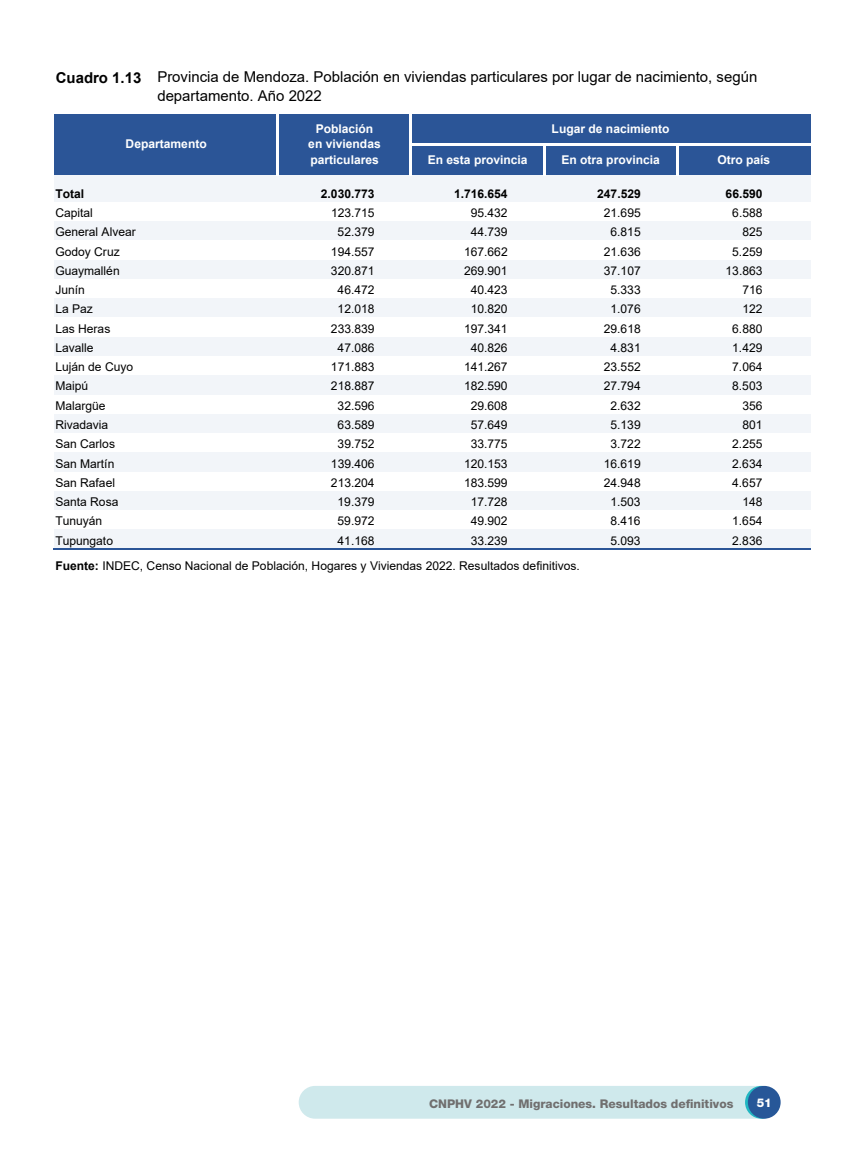
<style>
.page{position:relative;width:851px;height:1149px;background:#fff}
.page>*{position:absolute;margin:0;border:0;box-sizing:border-box;transform-origin:0 0}
.t1{font:15px/18.6px "Arial";color:#000}
.t2{font:700 15px "Arial";color:#000}
.t3{font:12px/19.2px "Arial";color:#000}
.t4{font:700 12px/15.9px "Arial";color:#fff;text-align:center}
.t5{font:800 12px "Helvetica Neue LT Std";color:#706f6f}
.t6{font:700 12px "Arial";color:#000}
.t7{font:800 12px "Helvetica Neue LT Std";color:#fff}
.s1{font-weight:700}
</style>
<div class="page">
<div style="left:298px;top:1085px;width:478px;height:33px;background:#cfe9ec;border-radius:16px"></div>
<svg style="left:745px;top:1085px;width:32px;height:33px"></svg>
<div style="left:747px;top:1085px;width:33px;height:33px;background:#275798;border-radius:50%"></div>
<div style="left:54px;top:114px;width:756px;height:61px;background:#2b5597"></div>
<div style="left:54px;top:175px;width:756px;height:27px;background:#f2f5f9"></div>
<div style="left:54px;top:221px;width:756px;height:20px;background:#f2f5f9"></div>
<div style="left:54px;top:240px;width:756px;height:20px;background:#fff"></div>
<div style="left:54px;top:260px;width:756px;height:19px;background:#f2f5f9"></div>
<div style="left:54px;top:298px;width:756px;height:20px;background:#f2f5f9"></div>
<div style="left:54px;top:317px;width:756px;height:20px;background:#fff"></div>
<div style="left:54px;top:337px;width:756px;height:19px;background:#f2f5f9"></div>
<div style="left:54px;top:375px;width:756px;height:20px;background:#f2f5f9"></div>
<div style="left:54px;top:394px;width:756px;height:20px;background:#fff"></div>
<div style="left:54px;top:414px;width:756px;height:19px;background:#f2f5f9"></div>
<div style="left:54px;top:452px;width:756px;height:20px;background:#f2f5f9"></div>
<div style="left:54px;top:491px;width:756px;height:19px;background:#f2f5f9"></div>
<div style="left:54px;top:529px;width:756px;height:20px;background:#f2f5f9"></div>
<hr style="left:276px;top:114px;width:3px;height:61px;background:#fff">
<hr style="left:409px;top:114px;width:3px;height:61px;background:#fff">
<hr style="left:542px;top:146px;width:3px;height:29px;background:#fff">
<hr style="left:675px;top:146px;width:3px;height:29px;background:#fff">
<hr style="left:412px;top:143px;width:398px;height:3px;background:#fff">
<hr style="left:53px;top:548px;width:757px;height:1px;background:#2b5597">
<p class="t1" style="left:157px;top:68px;width:601px">Provincia de Mendoza. Población en viviendas particulares por lugar de nacimiento, según departamento. Año 2022</p>
<p class="t4" style="left:126px;top:136px;width:83px">Departamento</p>
<p class="t2" style="left:56px;top:67px;width:87px">Cuadro 1.13</p>
<p class="t4" style="left:308px;top:120px;width:74px">Población en viviendas particulares</p>
<p class="t4" style="left:551px;top:121px;width:119px">Lugar de nacimiento</p>
<p class="t4" style="left:427px;top:152px;width:101px">En esta provincia</p>
<p class="t4" style="left:561px;top:152px;width:100px">En otra provincia</p>
<p class="t4" style="left:717px;top:152px;width:54px">Otro país</p>
<p class="t6" style="left:321px;top:185px;width:55px">2.030.773</p>
<p class="t6" style="left:454px;top:185px;width:55px">1.716.654</p>
<p class="t6" style="left:597px;top:185px;width:45px">247.529</p>
<p class="t6" style="left:725px;top:185px;width:38px">66.590</p>
<p class="t3" style="left:331px;top:203px;width:45px">123.715</p>
<p class="t3" style="left:470px;top:203px;width:38px">95.432</p>
<p class="t3" style="left:603px;top:203px;width:38px">21.695</p>
<p class="t3" style="left:732px;top:203px;width:32px">6.588</p>
<p class="t3" style="left:337px;top:222px;width:38px">52.379</p>
<p class="t3" style="left:470px;top:222px;width:38px">44.739</p>
<p class="t3" style="left:610px;top:222px;width:32px">6.815</p>
<p class="t3" style="left:742px;top:222px;width:22px">825</p>
<p class="t3" style="left:331px;top:241px;width:45px">194.557</p>
<p class="t3" style="left:464px;top:241px;width:45px">167.662</p>
<p class="t3" style="left:603px;top:241px;width:38px">21.636</p>
<p class="t3" style="left:732px;top:241px;width:32px">5.259</p>
<p class="t3" style="left:331px;top:261px;width:45px">320.871</p>
<p class="t3" style="left:464px;top:261px;width:45px">269.901</p>
<p class="t3" style="left:603px;top:261px;width:38px">37.107</p>
<p class="t3" style="left:725px;top:261px;width:38px">13.863</p>
<p class="t3" style="left:337px;top:280px;width:38px">46.472</p>
<p class="t3" style="left:470px;top:280px;width:38px">40.423</p>
<p class="t3" style="left:610px;top:280px;width:32px">5.333</p>
<p class="t3" style="left:742px;top:280px;width:22px">716</p>
<p class="t3" style="left:337px;top:299px;width:38px">12.018</p>
<p class="t3" style="left:470px;top:299px;width:38px">10.820</p>
<p class="t3" style="left:610px;top:299px;width:32px">1.076</p>
<p class="t3" style="left:742px;top:299px;width:22px">122</p>
<p class="t3" style="left:331px;top:318px;width:45px">233.839</p>
<p class="t3" style="left:464px;top:318px;width:45px">197.341</p>
<p class="t3" style="left:603px;top:318px;width:38px">29.618</p>
<p class="t3" style="left:732px;top:318px;width:32px">6.880</p>
<p class="t3" style="left:337px;top:338px;width:38px">47.086</p>
<p class="t3" style="left:470px;top:338px;width:38px">40.826</p>
<p class="t3" style="left:610px;top:338px;width:32px">4.831</p>
<p class="t3" style="left:732px;top:338px;width:32px">1.429</p>
<p class="t3" style="left:331px;top:357px;width:45px">171.883</p>
<p class="t3" style="left:464px;top:357px;width:45px">141.267</p>
<p class="t3" style="left:603px;top:357px;width:38px">23.552</p>
<p class="t3" style="left:732px;top:357px;width:32px">7.064</p>
<p class="t3" style="left:331px;top:376px;width:45px">218.887</p>
<p class="t3" style="left:464px;top:376px;width:45px">182.590</p>
<p class="t3" style="left:603px;top:376px;width:38px">27.794</p>
<p class="t3" style="left:732px;top:376px;width:32px">8.503</p>
<p class="t3" style="left:337px;top:396px;width:38px">32.596</p>
<p class="t3" style="left:470px;top:396px;width:38px">29.608</p>
<p class="t3" style="left:610px;top:396px;width:32px">2.632</p>
<p class="t3" style="left:742px;top:396px;width:22px">356</p>
<p class="t3" style="left:337px;top:415px;width:38px">63.589</p>
<p class="t3" style="left:470px;top:415px;width:38px">57.649</p>
<p class="t3" style="left:610px;top:415px;width:32px">5.139</p>
<p class="t3" style="left:742px;top:415px;width:22px">801</p>
<p class="t3" style="left:337px;top:434px;width:38px">39.752</p>
<p class="t3" style="left:470px;top:434px;width:38px">33.775</p>
<p class="t3" style="left:610px;top:434px;width:32px">3.722</p>
<p class="t3" style="left:732px;top:434px;width:32px">2.255</p>
<p class="t3" style="left:331px;top:453px;width:45px">139.406</p>
<p class="t3" style="left:464px;top:453px;width:45px">120.153</p>
<p class="t3" style="left:603px;top:453px;width:38px">16.619</p>
<p class="t3" style="left:732px;top:453px;width:32px">2.634</p>
<p class="t3" style="left:331px;top:473px;width:45px">213.204</p>
<p class="t3" style="left:464px;top:473px;width:45px">183.599</p>
<p class="t3" style="left:603px;top:473px;width:38px">24.948</p>
<p class="t3" style="left:732px;top:473px;width:32px">4.657</p>
<p class="t3" style="left:337px;top:492px;width:38px">19.379</p>
<p class="t3" style="left:470px;top:492px;width:38px">17.728</p>
<p class="t3" style="left:610px;top:492px;width:32px">1.503</p>
<p class="t3" style="left:742px;top:492px;width:22px">148</p>
<p class="t3" style="left:337px;top:511px;width:38px">59.972</p>
<p class="t3" style="left:470px;top:511px;width:38px">49.902</p>
<p class="t3" style="left:610px;top:511px;width:32px">8.416</p>
<p class="t3" style="left:732px;top:511px;width:32px">1.654</p>
<p class="t3" style="left:337px;top:530px;width:38px">41.168</p>
<p class="t3" style="left:470px;top:530px;width:38px">33.239</p>
<p class="t3" style="left:610px;top:530px;width:32px">5.093</p>
<p class="t3" style="left:732px;top:530px;width:32px">2.836</p>
<p class="t3" style="left:55px;top:556px;width:526px"><span class="s1">Fuente:</span> INDEC, Censo Nacional de Población, Hogares y Viviendas 2022. Resultados definitivos.</p>
<p class="t6" style="left:55px;top:185px;width:30px">Total</p>
<p class="t3" style="left:55px;top:203px;width:82px">Capital<br>General Alvear<br>Godoy Cruz<br>Guaymallén<br>Junín<br>La Paz</p>
<p class="t3" style="left:55px;top:338px;width:79px">Lavalle<br>Luján de Cuyo<br>Maipú<br>Malargüe<br>Rivadavia<br>San Carlos<br>San Martín<br>San Rafael<br>Santa Rosa<br>Tunuyán<br>Tupungato</p>
<p class="t3" style="left:55px;top:318px;width:56px">Las Heras</p>
<p class="t5" style="left:429px;top:1095px;width:306px">CNPHV 2022 - Migraciones. Resultados definitivos</p>
<p class="t7" style="left:756px;top:1094px;width:17px">51</p>
</div>
